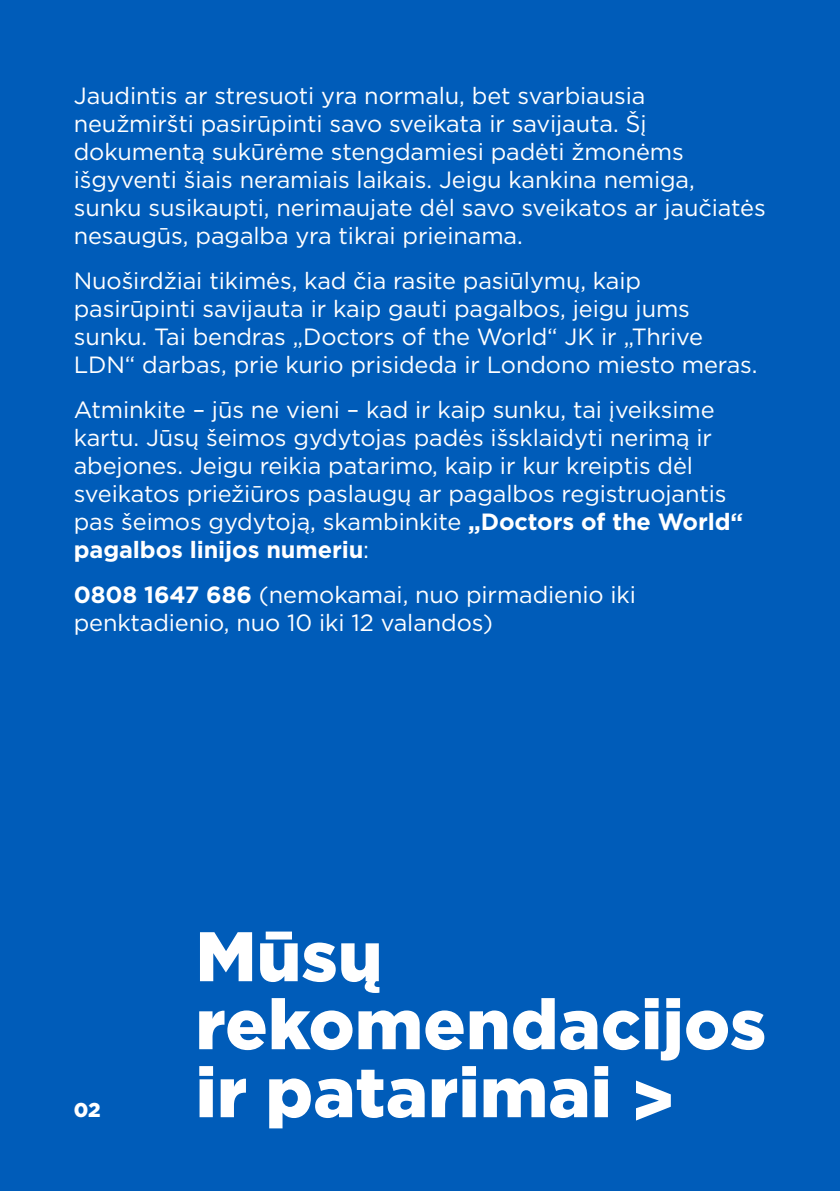
<style>
.page{position:relative;width:840px;height:1191px;background:#fff}
.page>*{position:absolute;margin:0;border:0;box-sizing:border-box;transform-origin:0 0}
.t1{font:900 70px/68px "Gotham";letter-spacing:.005em;color:#fff}
.t2{font:23.6px/28px "Gotham";letter-spacing:-.005em;color:#fff}
.t3{font:900 20px "Gotham";color:#fff}
.s1{font-weight:700}
</style>
<div class="page">
<div style="left:0;top:0;width:839px;height:1191px;background:#005cb9"></div>
<p class="t2" style="left:74px;top:81px;width:693px">Jaudintis ar stresuoti yra normalu, bet svarbiausia neužmiršti pasirūpinti savo sveikata ir savijauta. Šį dokumentą sukūrėme stengdamiesi padėti žmonėms išgyventi šiais neramiais laikais. Jeigu kankina nemiga, sunku susikaupti, nerimaujate dėl savo sveikatos ar jaučiatės nesaugūs, pagalba yra tikrai prieinama.</p>
<p class="t2" style="left:74px;top:266px;width:685px">Nuoširdžiai tikimės, kad čia rasite pasiūlymų, kaip pasirūpinti savijauta ir kaip gauti pagalbos, jeigu jums sunku. Tai bendras „Doctors of the World“ JK ir „Thrive LDN“ darbas, prie kurio prisideda ir Londono miesto meras.</p>
<p class="t2" style="left:74px;top:395px;width:670px">Atminkite – jūs ne vieni – kad ir kaip sunku, tai įveiksime kartu. Jūsų šeimos gydytojas padės išsklaidyti nerimą ir abejones. Jeigu reikia patarimo, kaip ir kur kreiptis dėl sveikatos priežiūros paslaugų ar pagalbos registruojantis pas šeimos gydytoją, skambinkite <span class="s1">„Doctors of the World“ pagalbos linijos numeriu</span>:</p>
<p class="t2" style="left:74px;top:580px;width:563px"><span class="s1">0808 1647 686</span> (nemokamai, nuo pirmadienio iki penktadienio, nuo 10 iki 12 valandos)</p>
<p class="t3" style="left:74px;top:1095px;width:28px">02</p>
<h1 class="t1" style="left:195px;top:921px;width:571px">Mūsų rekomendacijos ir patarimai &gt;</h1>
</div>
